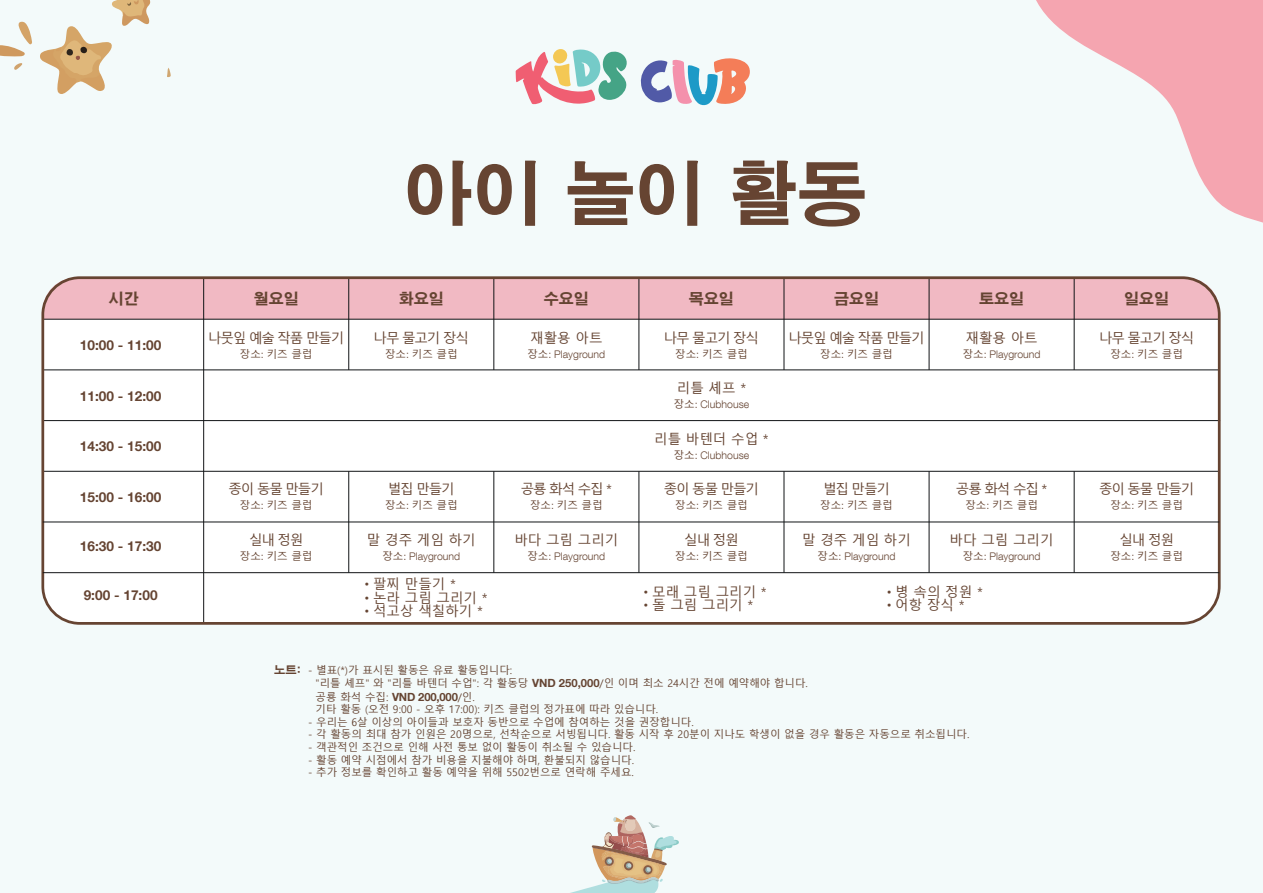
<style>
.page{position:relative;width:1263px;height:893px;background:#f3fafa}
.page>*{position:absolute;margin:0;border:0;box-sizing:border-box;transform-origin:0 0}
.t1{font:69.45px "H Ygtr E";color:#664432}
.t2{font:15px "H Ygtr E";color:#654432}
.t3{font:700 13.65px "Helveticai Design Vn";color:#654432}
.t4{font:13.5px "Malgun Gothic";letter-spacing:-.08em;color:#654432}
.t5{font:10.5px/13.2px "Malgun Gothic";color:#654432}
.t6{font:300 10.5px "Helveticai Design Vn";color:#654432}
.s1{font-family:"Helveticai Design Vn";font-weight:300}
.s2{font-family:"Malgun Gothic";font-weight:400}
.s3{font-family:"Helvetica Neue";font-size:13.65px}
.s4{font-family:"H Ygtr E";font-size:11.25px}
.s5{font-family:"Helveticai Design Vn";font-weight:700;font-size:11.25px}
</style>
<div class="page">
<svg style="left:1036px;top:0;width:227px;height:223px"></svg>
<svg style="left:570px;top:815px;width:109px;height:78px"></svg>
<svg style="left:0;top:22px;width:32px;height:35px"></svg>
<svg style="left:14px;top:63px;width:8px;height:7px"></svg>
<svg style="left:167px;top:68px;width:4px;height:9px"></svg>
<svg style="left:40px;top:0;width:111px;height:94px"></svg>
<div style="left:45px;top:320px;width:1174px;height:301px;background:#fff"></div>
<div style="left:45px;top:280px;width:1174px;height:39px;background:#f1b9c3"></div>
<hr style="left:43px;top:319px;width:1176px;height:1px;background:#111416">
<hr style="left:43px;top:370px;width:1176px;height:1px;background:#111416">
<hr style="left:43px;top:420px;width:1177px;height:1px;background:#111416">
<hr style="left:203px;top:278px;width:1px;height:345px;background:#111416">
<hr style="left:348px;top:278px;width:1px;height:92px;background:#111416">
<hr style="left:493px;top:278px;width:1px;height:92px;background:#111416">
<hr style="left:639px;top:278px;width:1px;height:92px;background:#111416">
<hr style="left:784px;top:278px;width:1px;height:92px;background:#111416">
<hr style="left:929px;top:278px;width:1px;height:92px;background:#111416">
<hr style="left:1074px;top:278px;width:1px;height:92px;background:#111416">
<hr style="left:348px;top:471px;width:1px;height:102px;background:#111416">
<hr style="left:493px;top:471px;width:1px;height:102px;background:#111416">
<hr style="left:639px;top:471px;width:1px;height:102px;background:#111416">
<hr style="left:784px;top:471px;width:1px;height:102px;background:#111416">
<hr style="left:929px;top:471px;width:1px;height:102px;background:#111416">
<hr style="left:1074px;top:471px;width:1px;height:102px;background:#111416">
<hr style="left:43px;top:471px;width:1176px;height:1px;background:#111416">
<div style="left:41px;top:276px;width:1179px;height:349px;border:3px solid #664432;border-radius:37px"></div>
<hr style="left:43px;top:522px;width:1176px;height:1px;background:#111416">
<hr style="left:43px;top:572px;width:1176px;height:1px;background:#111416">
<svg style="left:640px;top:58px;width:110px;height:47px"></svg>
<svg style="left:516px;top:49px;width:111px;height:55px"></svg>
<h1 class="t1" style="left:403px;top:159px;width:465px">아이 놀이 활동</h1>
<h2 class="t2" style="left:109px;top:291px;width:31px">시간</h2>
<h2 class="t2" style="left:254px;top:291px;width:46px">월요일</h2>
<h2 class="t2" style="left:399px;top:291px;width:46px">화요일</h2>
<h2 class="t2" style="left:544px;top:291px;width:46px">수요일</h2>
<h2 class="t2" style="left:689px;top:291px;width:46px">목요일</h2>
<h2 class="t2" style="left:834px;top:291px;width:46px">금요일</h2>
<h2 class="t2" style="left:979px;top:291px;width:46px">토요일</h2>
<h2 class="t2" style="left:1124px;top:291px;width:46px">일요일</h2>
<p class="t4" style="left:208px;top:330px;width:138px">나뭇잎 예술 작품 만들기</p>
<p class="t5" style="left:240px;top:347px;width:74px">장소<span class="s1">:</span> 키즈 클럽</p>
<p class="t4" style="left:530px;top:330px;width:74px">재활용 아트</p>
<p class="t6" style="left:527px;top:346px;width:79px"><span class="s2">장소</span>: Playground</p>
<p class="t4" style="left:965px;top:330px;width:74px">재활용 아트</p>
<p class="t6" style="left:963px;top:346px;width:79px"><span class="s2">장소</span>: Playground</p>
<p class="t4" style="left:374px;top:330px;width:97px">나무 물고기 장식</p>
<p class="t5" style="left:385px;top:347px;width:74px">장소<span class="s1">:</span> 키즈 클럽</p>
<p class="t4" style="left:664px;top:330px;width:97px">나무 물고기 장식</p>
<p class="t5" style="left:675px;top:347px;width:74px">장소<span class="s1">:</span> 키즈 클럽</p>
<p class="t4" style="left:788px;top:330px;width:138px">나뭇잎 예술 작품 만들기</p>
<p class="t5" style="left:820px;top:347px;width:74px">장소<span class="s1">:</span> 키즈 클럽</p>
<p class="t4" style="left:1099px;top:330px;width:97px">나무 물고기 장식</p>
<p class="t5" style="left:1110px;top:347px;width:74px">장소<span class="s1">:</span> 키즈 클럽</p>
<h3 class="t3" style="left:80px;top:335px;width:83px">10:00 - 11:00</h3>
<h3 class="t3" style="left:80px;top:386px;width:83px">11:00 - 12:00</h3>
<h3 class="t3" style="left:80px;top:435px;width:83px">14:30 - 15:00</h3>
<h3 class="t3" style="left:80px;top:487px;width:83px">15:00 - 16:00</h3>
<h3 class="t3" style="left:80px;top:536px;width:83px">16:30 - 17:30</h3>
<h3 class="t3" style="left:84px;top:585px;width:75px">9:00 - 17:00</h3>
<p class="t4" style="left:677px;top:380px;width:71px">리틀 셰프 *</p>
<p class="t6" style="left:674px;top:397px;width:77px"><span class="s2">장소</span>: Clubhouse</p>
<p class="t4" style="left:654px;top:431px;width:116px">리틀 바텐더 수업 *</p>
<p class="t6" style="left:674px;top:447px;width:77px"><span class="s2">장소</span>: Clubhouse</p>
<p class="t4" style="left:229px;top:482px;width:97px">종이 동물 만들기</p>
<p class="t5" style="left:240px;top:499px;width:74px">장소<span class="s1">:</span> 키즈 클럽</p>
<p class="t4" style="left:388px;top:482px;width:68px">벌집 만들기</p>
<p class="t5" style="left:385px;top:499px;width:74px">장소<span class="s1">:</span> 키즈 클럽</p>
<p class="t4" style="left:521px;top:482px;width:93px">공룡 화석 수집 *</p>
<p class="t5" style="left:530px;top:499px;width:74px">장소<span class="s1">:</span> 키즈 클럽</p>
<p class="t4" style="left:664px;top:482px;width:97px">종이 동물 만들기</p>
<p class="t5" style="left:675px;top:499px;width:74px">장소<span class="s1">:</span> 키즈 클럽</p>
<p class="t4" style="left:823px;top:482px;width:68px">벌집 만들기</p>
<p class="t5" style="left:820px;top:499px;width:74px">장소<span class="s1">:</span> 키즈 클럽</p>
<p class="t4" style="left:956px;top:482px;width:93px">공룡 화석 수집 *</p>
<p class="t5" style="left:965px;top:499px;width:74px">장소<span class="s1">:</span> 키즈 클럽</p>
<p class="t4" style="left:1099px;top:482px;width:97px">종이 동물 만들기</p>
<p class="t5" style="left:1110px;top:499px;width:74px">장소<span class="s1">:</span> 키즈 클럽</p>
<p class="t4" style="left:249px;top:532px;width:56px">실내 정원</p>
<p class="t5" style="left:240px;top:550px;width:74px">장소<span class="s1">:</span> 키즈 클럽</p>
<p class="t4" style="left:367px;top:532px;width:110px">말 경주 게임 하기</p>
<p class="t6" style="left:382px;top:549px;width:79px"><span class="s2">장소</span>: Playground</p>
<p class="t4" style="left:514px;top:532px;width:106px">바다 그림 그리기</p>
<p class="t6" style="left:527px;top:549px;width:79px"><span class="s2">장소</span>: Playground</p>
<p class="t4" style="left:684px;top:532px;width:56px">실내 정원</p>
<p class="t5" style="left:675px;top:550px;width:74px">장소<span class="s1">:</span> 키즈 클럽</p>
<p class="t4" style="left:802px;top:532px;width:110px">말 경주 게임 하기</p>
<p class="t6" style="left:818px;top:549px;width:79px"><span class="s2">장소</span>: Playground</p>
<p class="t4" style="left:950px;top:532px;width:106px">바다 그림 그리기</p>
<p class="t6" style="left:963px;top:549px;width:79px"><span class="s2">장소</span>: Playground</p>
<p class="t4" style="left:1119px;top:532px;width:56px">실내 정원</p>
<p class="t5" style="left:1110px;top:550px;width:74px">장소<span class="s1">:</span> 키즈 클럽</p>
<p class="t4" style="left:364px;top:577px;width:93px"><span class="s3">•</span> 팔찌 만들기 *</p>
<p class="t4" style="left:364px;top:590px;width:125px"><span class="s3">•</span> 논라 그림 그리기 *</p>
<p class="t4" style="left:364px;top:604px;width:120px"><span class="s3">•</span> 석고상 색칠하기 *</p>
<p class="t4" style="left:644px;top:584px;width:125px"><span class="s3">•</span> 모래 그림 그리기 *</p>
<p class="t4" style="left:644px;top:598px;width:111px"><span class="s3">•</span> 돌 그림 그리기 *</p>
<p class="t4" style="left:887px;top:584px;width:98px"><span class="s3">•</span> 병 속의 정원 *</p>
<p class="t4" style="left:887px;top:598px;width:79px"><span class="s3">•</span> 어항 장식 *</p>
<p class="t5" style="left:316px;top:663px;width:494px;text-indent:-41px"><span class="s4">노트:</span> - 별표(*)가 표시된 활동은 유료 활동입니다:<br>"리틀 셰프" 와 "리틀 바텐더 수업": 각 활동당 <span class="s5">VND 250,000</span>/인 이며 최소 24시간 전에 예약해야 합니다. 공룡 화석 수집: <span class="s5">VND 200,000</span>/인.<br>기타 활동 (오전 9:00 - 오후 17:00): 키즈 클럽의 정가표에 따라 있습니다.</p>
<p class="t5" style="left:308px;top:716px;width:387px">- 우리는 6살 이상의 아이들과 보호자 동반으로 수업에 참여하는 것을 권장합니다.</p>
<p class="t5" style="left:308px;top:728px;width:663px">- 각 활동의 최대 참가 인원은 20명으로, 선착순으로 서빙됩니다. 활동 시작 후 20분이 지나도 학생이 없을 경우 활동은 자동으로 취소됩니다.</p>
<p class="t5" style="left:308px;top:741px;width:329px">- 객관적인 조건으로 인해 사전 통보 없이 활동이 취소될 수 있습니다.</p>
<p class="t5" style="left:308px;top:753px;width:327px">- 활동 예약 시점에서 참가 비용을 지불해야 하며, 환불되지 않습니다.</p>
<p class="t5" style="left:308px;top:766px;width:327px">- 추가 정보를 확인하고 활동 예약을 위해 5502번으로 연락해 주세요.</p>
</div>
